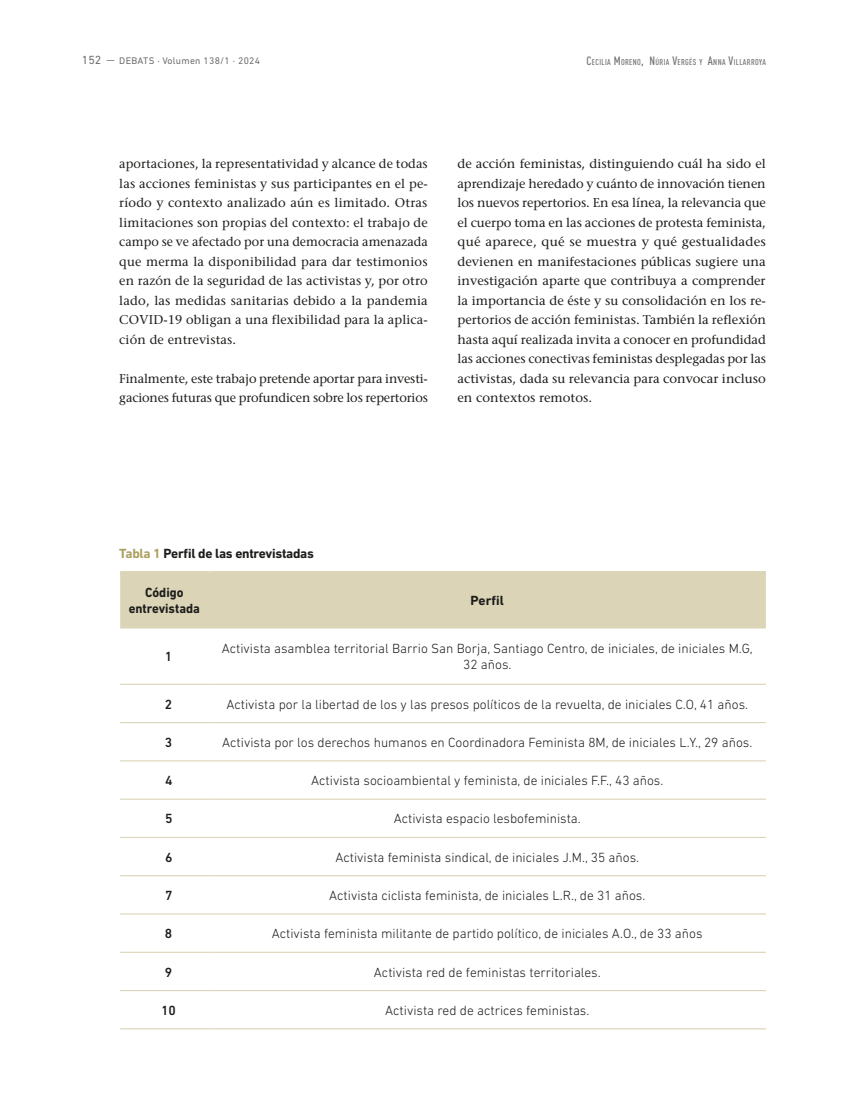
<style>
.page{position:relative;width:851px;height:1106px;background:#fff}
.page>*{position:absolute;margin:0;border:0;box-sizing:border-box;transform-origin:0 0}
.intro{font:300 13.5px/16.2px "DIN Next LT Pro";color:#1d1d1b;text-align:center}
.intro-2{font:700 13.5px "DIN Next LT Pro";letter-spacing:-.02em;color:#1d1d1b}
.intro-3{font:700 13.5px/16.2px "DIN Next LT Pro";color:#1d1d1b;text-align:center;scale:.95 1}
.intro-4{font:500 13.5px "DIN Next LT Pro";color:#1d1d1b}
.TEXTO_CORRIENTE{font:500 12.75px/19.5px "Stone Serif Std";letter-spacing:-.01em;color:#1d1d1b;text-align:justify}
.t1{font:9.75px "DIN Next LT Pro";letter-spacing:.03em;color:#70706f}
.t2{font:500 condensed 8.4px "DIN Pro";letter-spacing:.045em;color:#70706f}
.s1{font-size:12px}
.s2{color:#ada163}
</style>
<div class="page">
<div style="left:120px;top:574px;width:645px;height:53px;background:#dbd4b7"></div>
<hr style="left:120px;top:627px;width:88px;height:1px;background:#dbd4b7">
<hr style="left:208px;top:627px;width:557px;height:1px;background:#dbd4b7">
<hr style="left:120px;top:683px;width:88px;height:2px;background:#dbd4b7">
<hr style="left:208px;top:683px;width:557px;height:2px;background:#dbd4b7">
<hr style="left:120px;top:722px;width:88px;height:1px;background:#dbd4b7">
<hr style="left:208px;top:722px;width:557px;height:1px;background:#dbd4b7">
<hr style="left:120px;top:760px;width:88px;height:1px;background:#dbd4b7">
<hr style="left:208px;top:760px;width:557px;height:1px;background:#dbd4b7">
<hr style="left:120px;top:798px;width:88px;height:1px;background:#dbd4b7">
<hr style="left:208px;top:798px;width:557px;height:1px;background:#dbd4b7">
<hr style="left:120px;top:837px;width:88px;height:1px;background:#dbd4b7">
<hr style="left:208px;top:837px;width:557px;height:1px;background:#dbd4b7">
<hr style="left:120px;top:875px;width:88px;height:1px;background:#dbd4b7">
<hr style="left:208px;top:875px;width:557px;height:1px;background:#dbd4b7">
<hr style="left:120px;top:913px;width:88px;height:1px;background:#dbd4b7">
<hr style="left:208px;top:913px;width:557px;height:1px;background:#dbd4b7">
<hr style="left:120px;top:951px;width:88px;height:1px;background:#dbd4b7">
<hr style="left:208px;top:951px;width:557px;height:1px;background:#dbd4b7">
<hr style="left:120px;top:990px;width:88px;height:1px;background:#dbd4b7">
<hr style="left:208px;top:990px;width:557px;height:1px;background:#dbd4b7">
<hr style="left:120px;top:1028px;width:88px;height:1px;background:#dbd4b7">
<hr style="left:208px;top:1028px;width:557px;height:1px;background:#dbd4b7">
<hr style="left:120px;top:571px;width:88px;height:3px;background:#dbd4b7">
<hr style="left:208px;top:571px;width:557px;height:3px;background:#dbd4b7">
<p class="t1" style="left:82px;top:55px;width:180px"><span class="s1">152</span> — DEBATS · Volumen 138/1 · 2024</p>
<p class="t2" style="left:586px;top:55px;width:181px"><span class="s1">C</span>ECILIA <span class="s1">M</span>ORENO<span class="s1">, N</span> ÚRIA <span class="s1">V</span>ERGÉS Y <span class="s1">A</span>NNA <span class="s1">V</span>ILLARROYA</p>
<p class="TEXTO_CORRIENTE" style="left:119px;top:154px;width:310px">aportaciones, la representatividad y alcance de todas las acciones feministas y sus participantes en el pe&shy;ríodo y contexto analizado aún es limitado. Otras limitaciones son propias del contexto: el trabajo de campo se ve afectado por una democracia amenazada que merma la disponibilidad para dar testimonios en razón de la seguridad de las activistas y, por otro lado, las medidas sanitarias debido a la pandemia COVID-19 obligan a una flexibilidad para la aplica&shy;ción de entrevistas.</p>
<p class="TEXTO_CORRIENTE" style="left:119px;top:369px;width:310px">Finalmente, este trabajo pretende aportar para investi&shy;gaciones futuras que profundicen sobre los repertorios</p>
<p class="TEXTO_CORRIENTE" style="left:457px;top:154px;width:310px">de acción feministas, distinguiendo cuál ha sido el aprendizaje heredado y cuánto de innovación tienen los nuevos repertorios. En esa línea, la relevancia que el cuerpo toma en las acciones de protesta feminista, qué aparece, qué se muestra y qué gestualidades devienen en manifestaciones públicas sugiere una investigación aparte que contribuya a comprender la importancia de éste y su consolidación en los re&shy;pertorios de acción feministas. También la reflexión hasta aquí realizada invita a conocer en profundidad las acciones conectivas feministas desplegadas por las activistas, dada su relevancia para convocar incluso en contextos remotos.</p>
<p class="intro-2" style="left:119px;top:546px;width:196px"><span class="s2">Tabla 1</span> Perfil de las entrevistadas</p>
<p class="intro-3" style="left:129px;top:584px;width:77px">Código entrevistada</p>
<p class="intro-2" style="left:470px;top:593px;width:35px">Perfil</p>
<p class="intro-4" style="left:165px;top:648px;width:9px">1</p>
<p class="intro" style="left:222px;top:640px;width:532px">Activista asamblea territorial Barrio San Borja, Santiago Centro, de iniciales, de iniciales M.G,<br>32 años.</p>
<p class="intro-4" style="left:165px;top:696px;width:9px">2</p>
<p class="intro" style="left:226px;top:695px;width:523px">Activista por la libertad de los y las presos políticos de la revuelta, de iniciales C.O, 41 años.</p>
<p class="intro-4" style="left:165px;top:734px;width:9px">3</p>
<p class="intro" style="left:222px;top:734px;width:531px">Activista por los derechos humanos en Coordinadora Feminista 8M, de iniciales L.Y., 29 años.</p>
<p class="intro-4" style="left:165px;top:772px;width:9px">4</p>
<p class="intro" style="left:311px;top:772px;width:353px">Activista socioambiental y feminista, de iniciales F.F., 43 años.</p>
<p class="intro-4" style="left:165px;top:811px;width:9px">5</p>
<p class="intro" style="left:394px;top:810px;width:188px">Activista espacio lesbofeminista.</p>
<p class="intro-4" style="left:165px;top:849px;width:9px">6</p>
<p class="intro" style="left:335px;top:848px;width:305px">Activista feminista sindical, de iniciales J.M., 35 años.</p>
<p class="intro-4" style="left:165px;top:887px;width:9px">7</p>
<p class="intro" style="left:329px;top:887px;width:317px">Activista ciclista feminista, de iniciales L.R., de 31 años.</p>
<p class="intro-4" style="left:165px;top:925px;width:9px">8</p>
<p class="intro" style="left:272px;top:925px;width:432px">Activista feminista militante de partido político, de iniciales A.O., de 33 años</p>
<p class="intro-4" style="left:165px;top:964px;width:9px">9</p>
<p class="intro" style="left:374px;top:963px;width:228px">Activista red de feministas territoriales.</p>
<p class="intro-4" style="left:161px;top:1002px;width:16px">10</p>
<p class="intro" style="left:385px;top:1002px;width:205px">Activista red de actrices feministas.</p>
</div>
